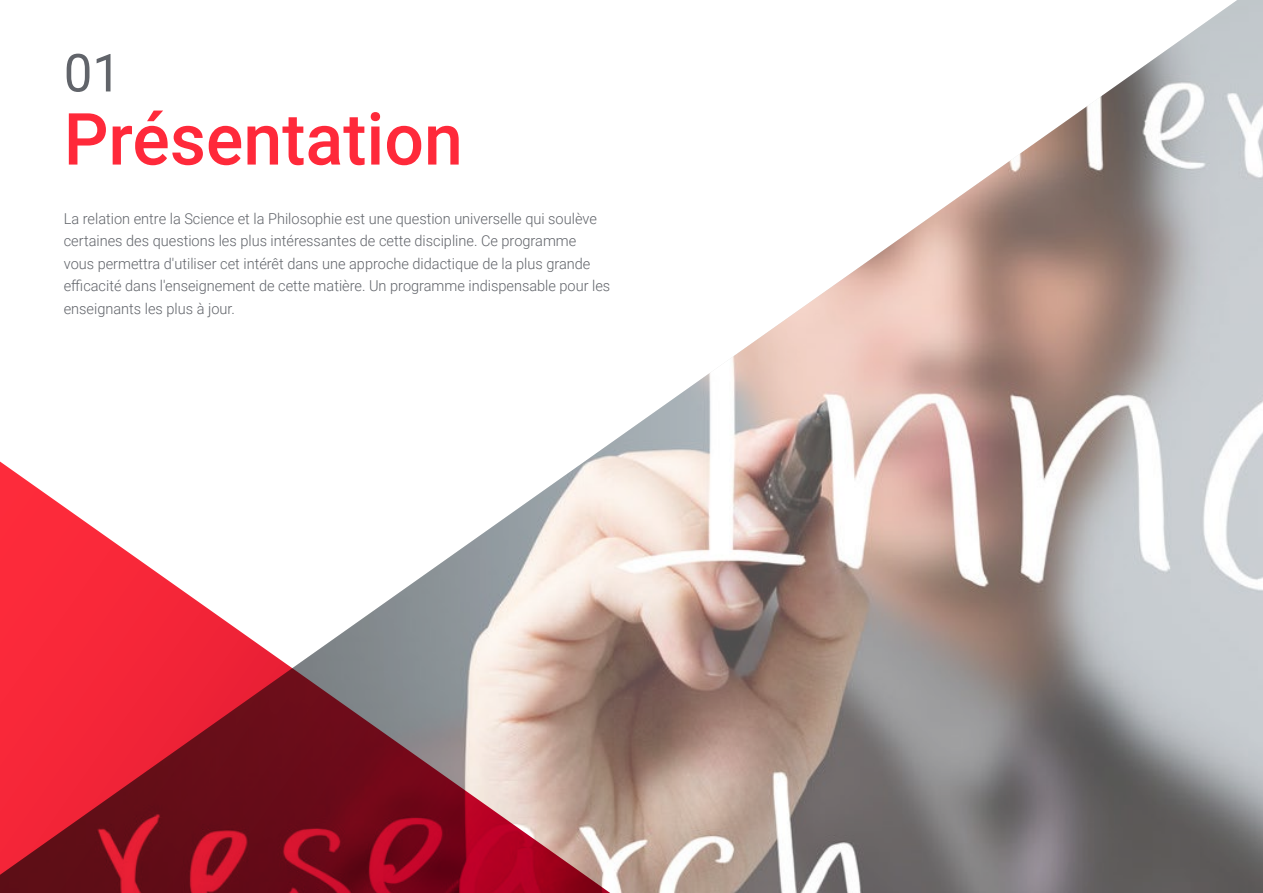
<style>
.page{position:relative;width:1263px;height:893px;background:#fff}
.page>*{position:absolute;margin:0;border:0;box-sizing:border-box;transform-origin:0 0}
.t1{font:500 72px "Roboto";color:#ff293a}
.t2{font:52.5px "Roboto";color:#61646a}
.t3{font:300 15px/22.5px "Roboto";color:#61646a}
</style>
<div class="page">
<img style="left:607px;top:0;width:656px;height:893px">
<svg style="left:0;top:446px;width:640px;height:447px"></svg>
<h2 class="t2" style="left:64px;top:36px;width:59px">01</h2>
<h1 class="t1" style="left:64px;top:89px;width:401px">Présentation</h1>
<p class="t3" style="left:64px;top:207px;width:548px">La relation entre la Science et la Philosophie est une question universelle qui soulève certaines des questions les plus intéressantes de cette discipline. Ce programme vous permettra d'utiliser cet intérêt dans une approche didactique de la plus grande efficacité dans l'enseignement de cette matière. Un programme indispensable pour les enseignants les plus à jour.</p>
</div>
